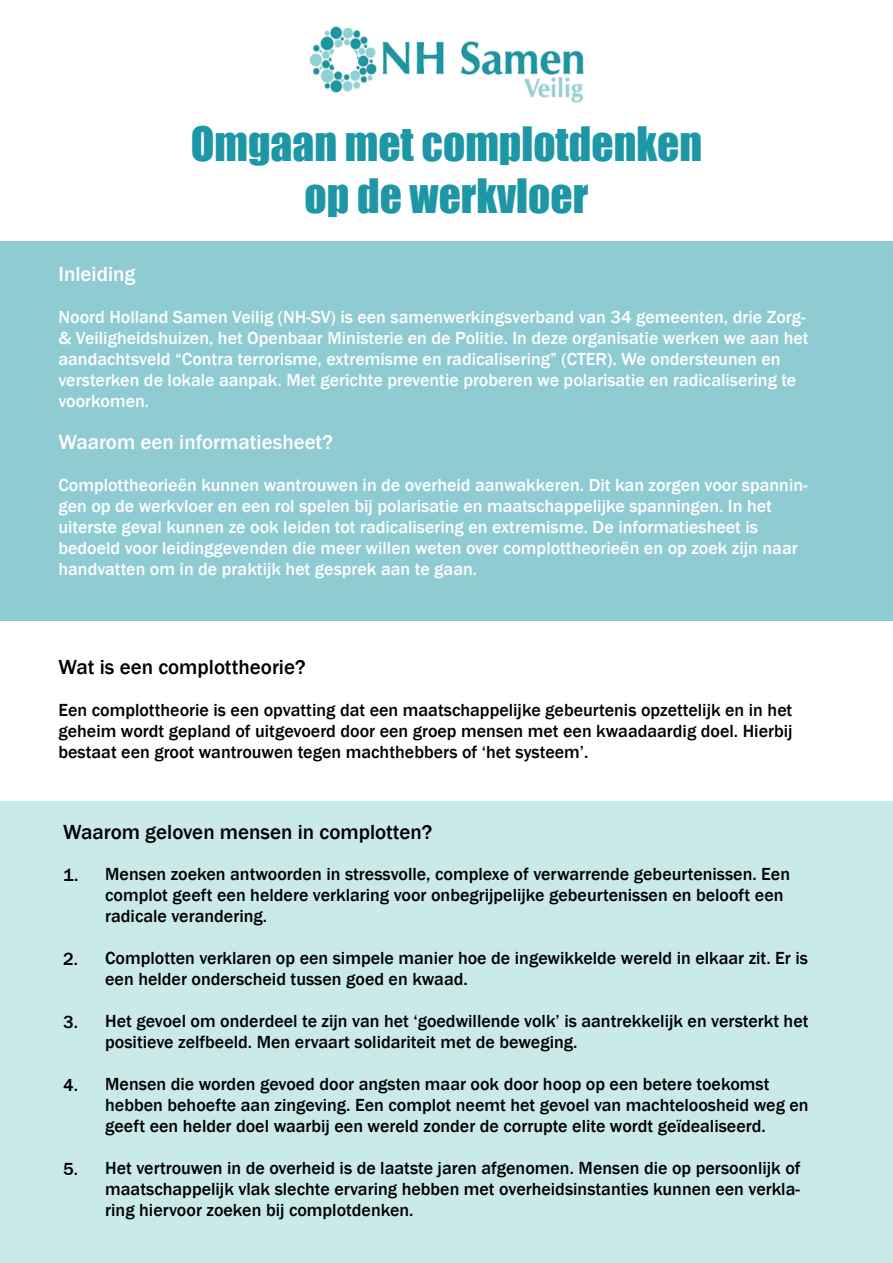
<style>
.page{position:relative;width:893px;height:1263px;background:#fff}
.page>*{position:absolute;margin:0;border:0;box-sizing:border-box;transform-origin:0 0}
.t1{font:43.5px/52.2px "Impact";color:#1d97a5;text-align:center}
.t2{font:500 21px "Franklin Gothic";color:#000001}
.t3{font:500 21px "Franklin Gothic";color:#fff}
.t4{font:500 18px/21px "Franklin Gothic";color:#000001}
.t5{font:500 18px/21px "Franklin Gothic";color:#fff}
</style>
<div class="page">
<img style="left:309px;top:26px;width:275px;height:77px">
<div style="left:1px;top:242px;width:892px;height:379px;background:#8ecbd2"></div>
<div style="left:1px;top:802px;width:892px;height:461px;background:#cae9e9"></div>
<h1 class="t1" style="left:191px;top:117px;width:513px">Omgaan met complotdenken op de werkvloer</h1>
<p class="t3" style="left:58px;top:261px;width:79px">Inleiding</p>
<p class="t5" style="left:58px;top:307px;width:752px">Noord Holland Samen Veilig (NH-SV) is een samenwerkingsverband van 34 gemeenten, drie Zorg-&amp; Veiligheidshuizen, het Openbaar Ministerie en de Politie. In deze organisatie werken we aan het aandachtsveld “Contra terrorisme, extremisme en radicalisering” (CTER). We ondersteunen en versterken de lokale aanpak. Met gerichte preventie proberen we polarisatie en radicalisering te voorkomen.</p>
<p class="t3" style="left:58px;top:429px;width:276px">Waarom een informatiesheet?</p>
<p class="t5" style="left:58px;top:475px;width:751px">Complottheorieën kunnen wantrouwen in de overheid aanwakkeren. Dit kan zorgen voor spannin&shy;gen op de werkvloer en een rol spelen bij polarisatie en maatschappelijke spanningen. In het uiterste geval kunnen ze ook leiden tot radicalisering en extremisme. De informatiesheet is bedoeld voor leidinggevenden die meer willen weten over complottheorieën en op zoek zijn naar handvatten om in de praktijk het gesprek aan te gaan.</p>
<p class="t2" style="left:58px;top:653px;width:249px">Wat is een complottheorie?</p>
<p class="t4" style="left:58px;top:699px;width:736px;text-align:justify">Een complottheorie is een opvatting dat een maatschappelijke gebeurtenis opzettelijk en in het geheim wordt gepland of uitgevoerd door een groep mensen met een kwaadaardig doel. Hierbij bestaat een groot wantrouwen tegen machthebbers of ‘het systeem’.</p>
<p class="t2" style="left:63px;top:819px;width:371px">Waarom geloven mensen in complotten?</p>
<p class="t4" style="left:63px;top:864px;width:17px">1.</p>
<p class="t4" style="left:105px;top:864px;width:686px">Mensen zoeken antwoorden in stressvolle, complexe of verwarrende gebeurtenissen. Een complot geeft een heldere verklaring voor onbegrijpelijke gebeurtenissen en belooft een radicale verandering.</p>
<p class="t4" style="left:105px;top:948px;width:704px">Complotten verklaren op een simpele manier hoe de ingewikkelde wereld in elkaar zit. Er is een helder onderscheid tussen goed en kwaad.</p>
<p class="t4" style="left:105px;top:1011px;width:705px">Het gevoel om onderdeel te zijn van het ‘goedwillende volk’ is aantrekkelijk en versterkt het positieve zelfbeeld. Men ervaart solidariteit met de beweging.</p>
<p class="t4" style="left:105px;top:1074px;width:705px">Mensen die worden gevoed door angsten maar ook door hoop op een betere toekomst hebben behoefte aan zingeving. Een complot neemt het gevoel van machteloosheid weg en geeft een helder doel waarbij een wereld zonder de corrupte elite wordt geïdealiseerd.</p>
<p class="t4" style="left:105px;top:1158px;width:697px;text-align:justify">Het vertrouwen in de overheid is de laatste jaren afgenomen. Mensen die op persoonlijk of maatschappelijk vlak slechte ervaring hebben met overheidsinstanties kunnen een verkla&shy;ring hiervoor zoeken bij complotdenken.</p>
<p class="t4" style="left:63px;top:948px;width:16px">2.</p>
<p class="t4" style="left:63px;top:1011px;width:16px">3.</p>
<p class="t4" style="left:63px;top:1074px;width:16px">4.</p>
<p class="t4" style="left:63px;top:1158px;width:16px">5.</p>
</div>
